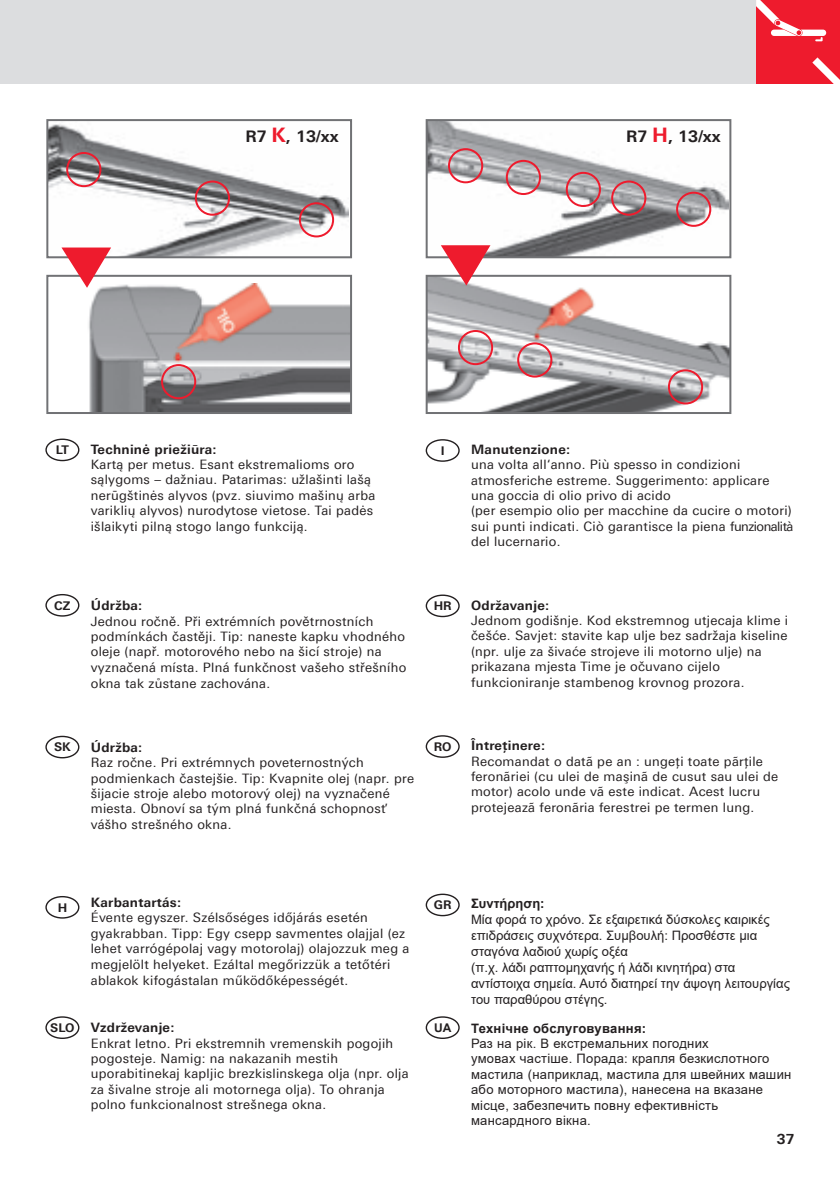
<style>
.page{position:relative;width:840px;height:1191px;background:#fff}
.page>*{position:absolute;margin:0;border:0;box-sizing:border-box;transform-origin:0 0}
.t1{font:700 16px "LT Univers Basic";color:#231f20}
.t2{font:700 14px "LT Univers Basic";color:#231f20}
.t3{font:13px/15.6px "LT Univers Basic";letter-spacing:.02em;color:#231f20}
.t4{font:13px/16px "Arial";color:#231f20}
.t5{font:13px/15.4px "Arial";letter-spacing:.02em;color:#231f20}
.t6{font:700 13px "LT Univers Basic";letter-spacing:.02em;color:#231f20}
.t7{font:700 13px "Arial";letter-spacing:.01em;color:#231f20}
.t8{font:700 12px "LT Univers Basic";color:#231f20}
.t9{font:700 12px "Arial";color:#231f20}
.s1{font-size:20px;color:#ee1b2d}
</style>
<div class="page">
<div style="left:0;top:0;width:839px;height:84px;background:#dcdddf"></div>
<svg style="left:756px;top:0;width:83px;height:84px;background:#f03746"></svg>
<div style="left:45px;top:594px;width:34px;height:22px;border:1px solid #231f20;border-radius:50%"></div>
<div style="left:45px;top:1016px;width:34px;height:23px;border:1px solid #231f20;border-radius:50%"></div>
<div style="left:45px;top:438px;width:34px;height:23px;border:1px solid #231f20;border-radius:50%"></div>
<div style="left:45px;top:735px;width:34px;height:23px;border:1px solid #231f20;border-radius:50%"></div>
<div style="left:45px;top:896px;width:34px;height:22px;border:1px solid #231f20;border-radius:50%"></div>
<div style="left:425px;top:439px;width:34px;height:23px;border:1px solid #231f20;border-radius:50%"></div>
<div style="left:425px;top:594px;width:34px;height:23px;border:1px solid #231f20;border-radius:50%"></div>
<div style="left:425px;top:893px;width:34px;height:23px;border:1px solid #231f20;border-radius:50%"></div>
<div style="left:425px;top:735px;width:34px;height:23px;border:1px solid #231f20;border-radius:50%"></div>
<img style="left:89px;top:283px;width:260px;height:128px">
<div style="left:46px;top:275px;width:306px;height:139px;border:2px solid #717275"></div>
<div style="left:161px;top:364px;width:35px;height:35px;border:2px solid #ee1b2d;border-radius:50%"></div>
<img style="left:428px;top:278px;width:300px;height:133px">
<div style="left:425px;top:275px;width:306px;height:139px;border:2px solid #717275"></div>
<img style="left:49px;top:124px;width:299px;height:131px">
<div style="left:46px;top:119px;width:306px;height:139px;border:2px solid #717275"></div>
<svg style="left:61px;top:247px;width:50px;height:41px"></svg>
<img style="left:428px;top:122px;width:300px;height:133px">
<div style="left:425px;top:119px;width:306px;height:139px;border:2px solid #717275"></div>
<svg style="left:440px;top:245px;width:50px;height:40px"></svg>
<div style="left:66px;top:152px;width:35px;height:35px;border:2px solid #ee1b2d;border-radius:50%"></div>
<div style="left:195px;top:180px;width:35px;height:36px;border:2px solid #ee1b2d;border-radius:50%"></div>
<div style="left:299px;top:202px;width:35px;height:35px;border:2px solid #ee1b2d;border-radius:50%"></div>
<div style="left:448px;top:148px;width:35px;height:35px;border:2px solid #ee1b2d;border-radius:50%"></div>
<div style="left:505px;top:160px;width:35px;height:35px;border:2px solid #ee1b2d;border-radius:50%"></div>
<div style="left:565px;top:172px;width:35px;height:35px;border:2px solid #ee1b2d;border-radius:50%"></div>
<div style="left:611px;top:180px;width:35px;height:36px;border:2px solid #ee1b2d;border-radius:50%"></div>
<div style="left:675px;top:192px;width:36px;height:35px;border:2px solid #ee1b2d;border-radius:50%"></div>
<div style="left:457px;top:330px;width:36px;height:35px;border:2px solid #ee1b2d;border-radius:50%"></div>
<div style="left:517px;top:342px;width:35px;height:35px;border:2px solid #ee1b2d;border-radius:50%"></div>
<div style="left:667px;top:369px;width:35px;height:35px;border:2px solid #ee1b2d;border-radius:50%"></div>
<div style="left:425px;top:1016px;width:34px;height:23px;border:1px solid #231f20;border-radius:50%"></div>
<p class="t1" style="left:245px;top:127px;width:95px">R7 <span class="s1">K</span>, 13/xx</p>
<p class="t1" style="left:625px;top:127px;width:96px">R7 <span class="s1">H</span>, 13/xx</p>
<p class="t8" style="left:56px;top:443px;width:15px">LT</p>
<p class="t6" style="left:91px;top:441px;width:127px">Techninė priežiūra:</p>
<p class="t3" style="left:91px;top:456px;width:286px">Kartą per metus. Esant ekstremalioms oro sąlygoms – dažniau. Patarimas: užlašinti lašą nerūgštinės alyvos (pvz. siuvimo mašinų arba variklių alyvos) nurodytose vietose. Tai padės išlaikyti pilną stogo lango funkciją.</p>
<p class="t8" style="left:440px;top:443px;width:5px">I</p>
<p class="t6" style="left:471px;top:441px;width:101px">Manutenzione:</p>
<p class="t3" style="left:471px;top:457px;width:324px">una volta all‘anno. Più spesso in condizioni atmosferiche estreme. Suggerimento: applicare una goccia di olio privo di acido<br>(per esempio olio per macchine da cucire o motori) sui punti indicati. Ciò garantisce la piena funzionalità del lucernario.</p>
<p class="t8" style="left:54px;top:598px;width:18px">CZ</p>
<p class="t6" style="left:91px;top:597px;width:53px">Údržba:</p>
<p class="t3" style="left:91px;top:613px;width:317px">Jednou ročně. Při extrémních povětrnostních podmínkách častěji. Tip: naneste kapku vhodného oleje (např. motorového nebo na šicí stroje) na vyznačená místa. Plná funkčnost vašeho střešního okna tak zůstane zachována.</p>
<p class="t8" style="left:433px;top:599px;width:20px">HR</p>
<p class="t6" style="left:471px;top:597px;width:80px">Održavanje:</p>
<p class="t3" style="left:471px;top:612px;width:318px">Jednom godišnje. Kod ekstremnog utjecaja klime i češće. Savjet: stavite kap ulje bez sadržaja kiseline (npr. ulje za šivaće strojeve ili motorno ulje) na prikazana mjesta Time je očuvano cijelo funkcioniranje stambenog krovnog prozora.</p>
<p class="t8" style="left:54px;top:740px;width:18px">SK</p>
<p class="t6" style="left:91px;top:739px;width:53px">Údržba:</p>
<p class="t3" style="left:91px;top:755px;width:324px">Raz ročne. Pri extrémnych poveternostných podmienkach častejšie. Tip: Kvapnite olej (napr. pre šijacie stroje alebo motorový olej) na vyznačené miesta. Obnoví sa tým plná funkčná schopnosť vášho strešného okna.</p>
<p class="t8" style="left:433px;top:739px;width:19px">RO</p>
<p class="t6" style="left:471px;top:737px;width:75px">Întreţinere:</p>
<p class="t3" style="left:471px;top:753px;width:308px">Recomandat o datã pe an : ungeţi toate pãrţile feronãriei (cu ulei de maşinã de cusut sau ulei de motor) acolo unde vã este indicat. Acest lucru protejeazã feronãria ferestrei pe termen lung.</p>
<p class="t8" style="left:58px;top:900px;width:11px">H</p>
<p class="t8" style="left:50px;top:1020px;width:26px">SLO</p>
<p class="t6" style="left:91px;top:894px;width:92px">Karbantartás:</p>
<p class="t3" style="left:91px;top:910px;width:320px">Évente egyszer. Szélsőséges időjárás esetén gyakrabban. Tipp: Egy csepp savmentes olajjal (ez lehet varrógépolaj vagy motorolaj) olajozzuk meg a megjelölt helyeket. Ezáltal megőrizzük a tetőtéri ablakok kifogástalan működőképességét.</p>
<p class="t6" style="left:91px;top:1019px;width:85px">Vzdrževanje:</p>
<p class="t3" style="left:91px;top:1035px;width:319px">Enkrat letno. Pri ekstremnih vremenskih pogojih pogosteje. Namig: na nakazanih mestih uporabitinekaj kapljic brezkislinskega olja (npr. olja za šivalne stroje ali motornega olja). To ohranja polno funkcionalnost strešnega okna.</p>
<p class="t8" style="left:433px;top:897px;width:19px">GR</p>
<p class="t7" style="left:471px;top:894px;width:75px">Συντήρηση:</p>
<p class="t4" style="left:471px;top:911px;width:320px">Μία φορά το χρόνο. Σε εξαιρετικά δύσκολες καιρικές επιδράσεις συχνότερα. Συμβουλή: Προσθέστε μια σταγόνα λαδιού χωρίς οξέα<br>(π.χ. λάδι ραπτομηχανής ή λάδι κινητήρα) στα αντίστοιχα σημεία. Αυτό διατηρεί την άψογη λειτουργίας του παραθύρου στέγης.</p>
<p class="t9" style="left:434px;top:1019px;width:19px">UA</p>
<p class="t7" style="left:471px;top:1018px;width:176px">Технічне обслуговування:</p>
<p class="t5" style="left:471px;top:1035px;width:321px">Раз на рік. В екстремальних погодних<br>умовах частіше. Порада: крапля безкислотного мастила (наприклад, мастила для швейних машин або моторного мастила), нанесена на вказане місце, забезпечить повну ефективність мансардного вікна.</p>
<p class="t2" style="left:776px;top:1131px;width:19px">37</p>
</div>
